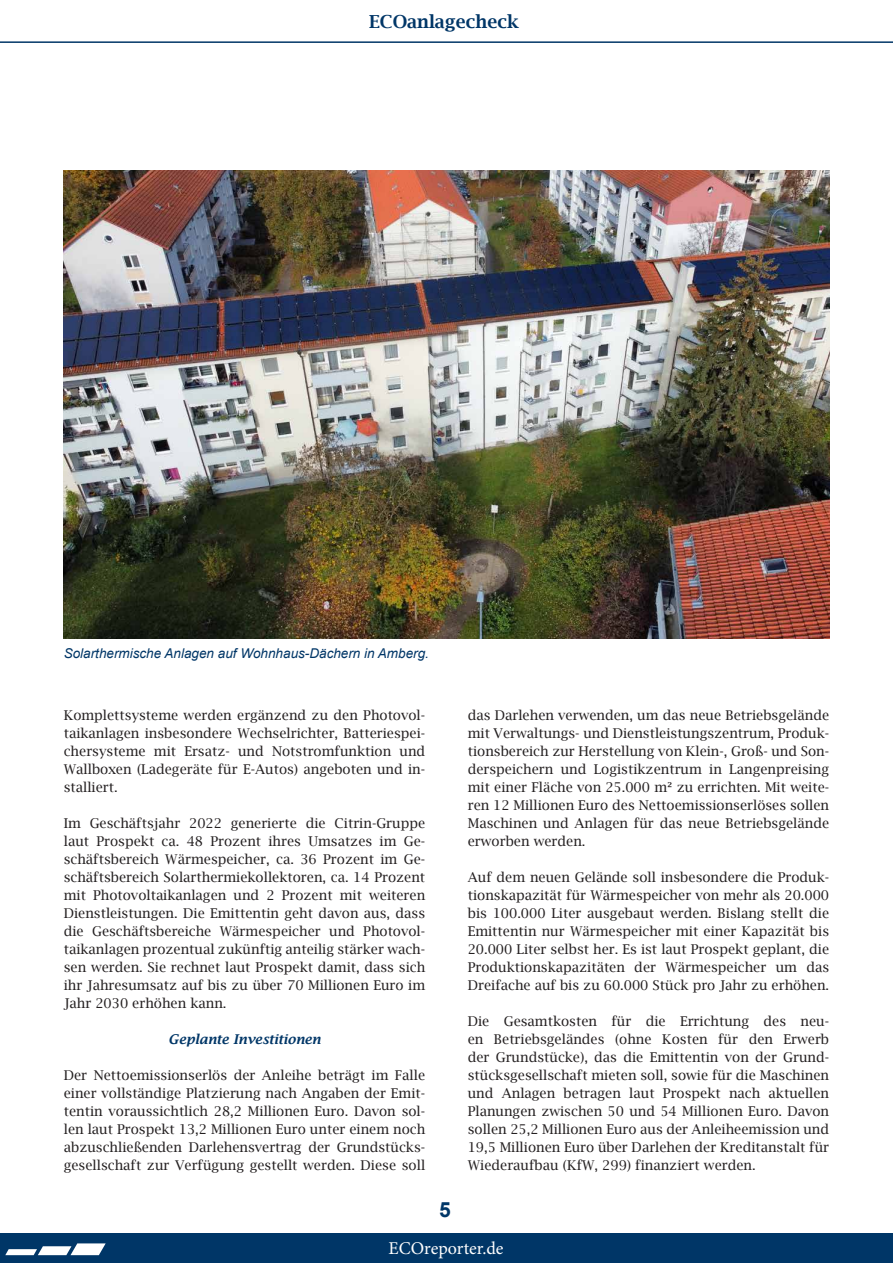
<style>
.page{position:relative;width:893px;height:1263px;background:#fff}
.page>*{position:absolute;margin:0;border:0;box-sizing:border-box;transform-origin:0 0}
.t1{font:700 21px "Arial";color:#003667}
.t2{font:18px "Minion Pro";color:#fff}
.t3{font:600 18px "Lucida Bright";color:#003667}
.t4{font:13.5px/18px "Lucida Bright";color:#231f20;text-align:justify}
.t5{font:italic 13.5px "Arial";color:#003667}
.t6{font:italic 600 13.5px "Lucida Bright";color:#003667}
</style>
<div class="page">
<div style="left:0;top:1233px;width:893px;height:30px;background:#003667"></div>
<svg style="left:5px;top:1243px;width:101px;height:12px"></svg>
<hr style="left:0;top:41px;width:893px;height:2px;background:#003667">
<img style="left:64px;top:170px;width:765px;height:469px">
<h2 class="t3" style="left:369px;top:12px;width:151px">ECOanlagecheck</h2>
<p class="t5" style="left:64px;top:644px;width:367px">Solarthermische Anlagen auf Wohnhaus-Dächern in Amberg.</p>
<p class="t4" style="left:64px;top:706px;width:363px">Komplettsysteme werden ergänzend zu den Photovol&shy;taikanlagen insbesondere Wechselrichter, Batteriespei&shy;chersysteme mit Ersatz- und Notstromfunktion und Wallboxen (Ladegeräte für E-Autos) angeboten und in&shy;stalliert.</p>
<p class="t4" style="left:64px;top:814px;width:363px">Im Geschäftsjahr 2022 generierte die Citrin-Gruppe laut Prospekt ca. 48 Prozent ihres Umsatzes im Ge&shy;schäftsbereich Wärmespeicher, ca. 36 Prozent im Ge&shy;schäftsbereich Solarthermiekollektoren, ca. 14 Prozent mit Photovoltaikanlagen und 2 Prozent mit weiteren Dienstleistungen. Die Emittentin geht davon aus, dass die Geschäftsbereiche Wärmespeicher und Photovol&shy;taikanlagen prozentual zukünftig anteilig stärker wach&shy;sen werden. Sie rechnet laut Prospekt damit, dass sich ihr Jahresumsatz auf bis zu über 70 Millionen Euro im Jahr 2030 erhöhen kann.</p>
<p class="t6" style="left:168px;top:1031px;width:154px">Geplante Investitionen</p>
<p class="t4" style="left:64px;top:1066px;width:363px">Der Nettoemissionserlös der Anleihe beträgt im Falle einer vollständige Platzierung nach Angaben der Emit&shy;tentin voraussichtlich 28,2 Millionen Euro. Davon sol&shy;len laut Prospekt 13,2 Millionen Euro unter einem noch abzuschließenden Darlehensvertrag der Grundstücks&shy;gesellschaft zur Verfügung gestellt werden. Diese soll</p>
<p class="t4" style="left:468px;top:706px;width:363px">das Darlehen verwenden, um das neue Betriebsgelände mit Verwaltungs- und Dienstleistungszentrum, Produk&shy;tionsbereich zur Herstellung von Klein-, Groß- und Son&shy;derspeichern und Logistikzentrum in Langenpreising mit einer Fläche von 25.000 m² zu errichten. Mit weite&shy;ren 12 Millionen Euro des Nettoemissionserlöses sollen Maschinen und Anlagen für das neue Betriebsgelände erworben werden.</p>
<p class="t4" style="left:468px;top:868px;width:363px">Auf dem neuen Gelände soll insbesondere die Produk&shy;tionskapazität für Wärmespeicher von mehr als 20.000 bis 100.000 Liter ausgebaut werden. Bislang stellt die Emittentin nur Wärmespeicher mit einer Kapazität bis 20.000 Liter selbst her. Es ist laut Prospekt geplant, die Produktionskapazitäten der Wärmespeicher um das Dreifache auf bis zu 60.000 Stück pro Jahr zu erhöhen.</p>
<p class="t4" style="left:468px;top:1012px;width:363px">Die Gesamtkosten für die Errichtung des neu&shy;en Betriebsgeländes (ohne Kosten für den Erwerb der Grundstücke), das die Emittentin von der Grund&shy;stücksgesellschaft mieten soll, sowie für die Maschinen und Anlagen betragen laut Prospekt nach aktuellen Planungen zwischen 50 und 54 Millionen Euro. Davon sollen 25,2 Millionen Euro aus der Anleiheemission und 19,5 Millionen Euro über Darlehen der Kreditanstalt für Wiederaufbau (KfW, 299) finanziert werden.</p>
<h1 class="t1" style="left:439px;top:1195px;width:13px">5</h1>
<h2 class="t2" style="left:388px;top:1237px;width:117px">ECOreporter.de</h2>
</div>
